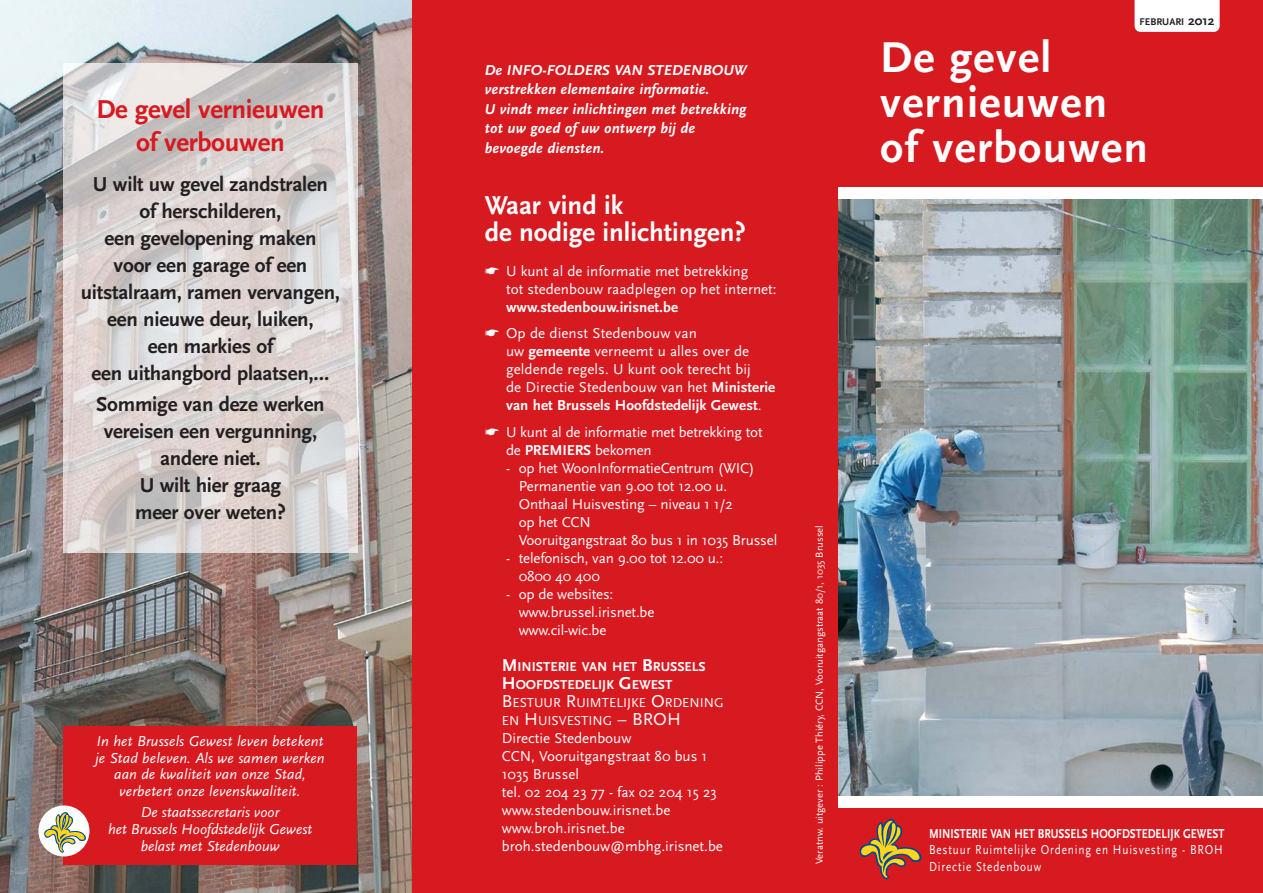
<style>
.page{position:relative;width:1263px;height:893px;background:#fff}
.page>*{position:absolute;margin:0;border:0;box-sizing:border-box;transform-origin:0 0}
.t1{font:700 45px/45px "Scala Sans";letter-spacing:.03em;color:#fff}
.t2{font:700 27px/27px "Scala Sans";color:#fff}
.t3{font:700 27px/33.8px "Scala Sans";letter-spacing:-.01em;color:#d71920;text-align:center}
.t4{font:700 21px/27px "Scala Sans";letter-spacing:-.01em;color:#231f20;text-align:center}
.t5{font:15px/18px "Scala Sans";color:#fff}
.t6{font:italic 15px/16.5px "Scala Sans";letter-spacing:.01em;color:#fff;text-align:center}
.t7{font:italic 700 15px/19.5px "Scala Sans";letter-spacing:.01em;color:#fff}
.t8{font:700 15px/26.5px "Scala Sans";letter-spacing:.005em;color:#fff;text-align:center}
.t9{font:700 13.5px/18px "Scala Sans";color:#fff}
.t10{font:13.5px/16.5px "Scala Sans";letter-spacing:.075em;color:#fff;scale:.83 1}
.t11{font:700 13.5px "Scala Sans";color:#fff;scale:.82 1}
.t12{font:10.5px "Scala Sans";color:#fff}
.t13{font:700 10.2px "Scala Sans";color:#231f20}
.s1{font-weight:400}
.s2{font-weight:700}
.s3{font-size:18px}
.s4{font-weight:400;font-size:18px}
.s5{font-size:13.5px}
</style>
<div class="page">
<img style="left:838px;top:200px;width:425px;height:595px">
<img style="left:0;top:0;width:412px;height:893px">
<img style="left:64px;top:64px;width:293px;height:489px">
<div style="left:838px;top:0;width:425px;height:187px;background:#d71920"></div>
<div style="left:838px;top:808px;width:425px;height:85px;background:#d71920"></div>
<div style="left:412px;top:0;width:426px;height:893px;background:#d71920"></div>
<svg style="left:859px;top:819px;width:63px;height:60px"></svg>
<div style="left:64px;top:726px;width:293px;height:138px;background:#d71920"></div>
<div style="left:38px;top:805px;width:51px;height:51px;background:#fff;border-radius:50%"></div>
<svg style="left:44px;top:812px;width:42px;height:41px"></svg>
<div style="left:1134px;top:0;width:85px;height:32px;background:#fff"></div>
<h2 class="t3" style="left:96px;top:94px;width:230px">De gevel vernieuwen of verbouwen</h2>
<h3 class="t4" style="left:81px;top:172px;width:261px">U wilt uw gevel zandstralen<br>of herschilderen,<br>een gevelopening maken<br>voor een garage of een uitstalraam, ramen vervangen, een nieuwe deur, luiken,<br>een markies of<br>een uithangbord plaatsen,…</h3>
<h3 class="t4" style="left:96px;top:393px;width:230px">Sommige van deze werken vereisen een vergunning, andere niet.<br>U wilt hier graag<br>meer over weten?</h3>
<p class="t6" style="left:96px;top:734px;width:231px">In het Brussels Gewest leven betekent je Stad beleven. Als we samen werken aan de kwaliteit van onze Stad, verbetert onze levenskwaliteit.</p>
<p class="t6" style="left:108px;top:805px;width:206px;line-height:17px">De staatssecretaris voor<br>het Brussels Hoofdstedelijk Gewest belast met Stedenbouw</p>
<p class="t7" style="left:485px;top:61px;width:264px">De INFO-FOLDERS VAN STEDENBOUW verstrekken elementaire informatie.<br>U vindt meer inlichtingen met betrekking tot uw goed of uw ontwerp bij de bevoegde diensten.</p>
<h2 class="t2" style="left:485px;top:193px;width:262px">Waar vind ik<br>de nodige inlichtingen?</h2>
<p class="t5" style="left:506px;top:263px;width:272px;text-indent:-21px">☛ U kunt al de informatie met betrekking<br>tot stedenbouw raadplegen op het internet:</p>
<p class="t8" style="left:485px;top:295px;width:214px">www.stedenbouw.irisnet.be<br>☛ <span class="s1">Op de dienst Stedenbouw van</span></p>
<p class="t5" style="left:506px;top:344px;width:271px">uw <span class="s2">gemeente</span> verneemt u alles over de geldende regels. U kunt ook terecht bij<br>de Directie Stedenbouw van het <span class="s2">Ministerie van het Brussels Hoofdstedelijk Gewest</span>.</p>
<p class="t5" style="left:506px;top:424px;width:258px;text-indent:-21px">☛ U kunt al de informatie met betrekking tot de <span class="s2">PREMIERS</span> bekomen</p>
<p class="t5" style="left:519px;top:460px;width:260px;text-indent:-13px">- op het WoonInformatieCentrum (WIC)<br>Permanentie van 9.00 tot 12.00 u.<br>Onthaal Huisvesting – niveau 1 1/2<br>op het CCN<br>Vooruitgangstraat 80 bus 1 in 1035 Brussel</p>
<p class="t5" style="left:519px;top:550px;width:206px;text-indent:-13px">- telefonisch, van 9.00 tot 12.00 u.:<br>0800 40 400</p>
<p class="t5" style="left:519px;top:586px;width:137px;text-indent:-13px">- op de websites: www.brussel.irisnet.be www.cil-wic.be</p>
<p class="t9" style="left:502px;top:658px;width:223px"><span class="s3">M</span>INISTERIE VAN HET <span class="s3">B</span>RUSSELS<br><span class="s3">H</span>OOFDSTEDELIJK <span class="s3">G</span>EWEST<br><span class="s4">B</span><span class="s1">ESTUUR</span> <span class="s4">R</span><span class="s1">UIMTELIJKE</span> <span class="s4">O</span><span class="s1">RDENING<br>EN</span> <span class="s4">H</span><span class="s1">UISVESTING</span> <span class="s4">– BROH</span></p>
<p class="t5" style="left:502px;top:730px;width:223px">Directie Stedenbouw<br>CCN, Vooruitgangstraat 80 bus 1<br>1035 Brussel<br>tel. 02 204 23 77 - fax 02 204 15 23 www.stedenbouw.irisnet.be www.broh.irisnet.be broh.stedenbouw@mbhg.irisnet.be</p>
<p class="t12" style="left:815px;top:864px;width:340px;rotate:-90deg">Veratnw. uitgever : Philippe Thiéry, CCN, Vooruitgangstraat 80/1, 1035 Brussel</p>
<p class="t13" style="left:1140px;top:18px;width:76px">FEBRUARI <span class="s5">2012</span></p>
<h1 class="t1" style="left:880px;top:38px;width:269px">De gevel vernieuwen of verbouwen</h1>
<p class="t11" style="left:929px;top:828px;width:362px">MINISTERIE VAN HET BRUSSELS HOOFDSTEDELIJK GEWEST</p>
<p class="t10" style="left:929px;top:843px;width:356px">Bestuur Ruimtelijke Ordening en Huisvesting - BROH<br>Directie Stedenbouw</p>
</div>
